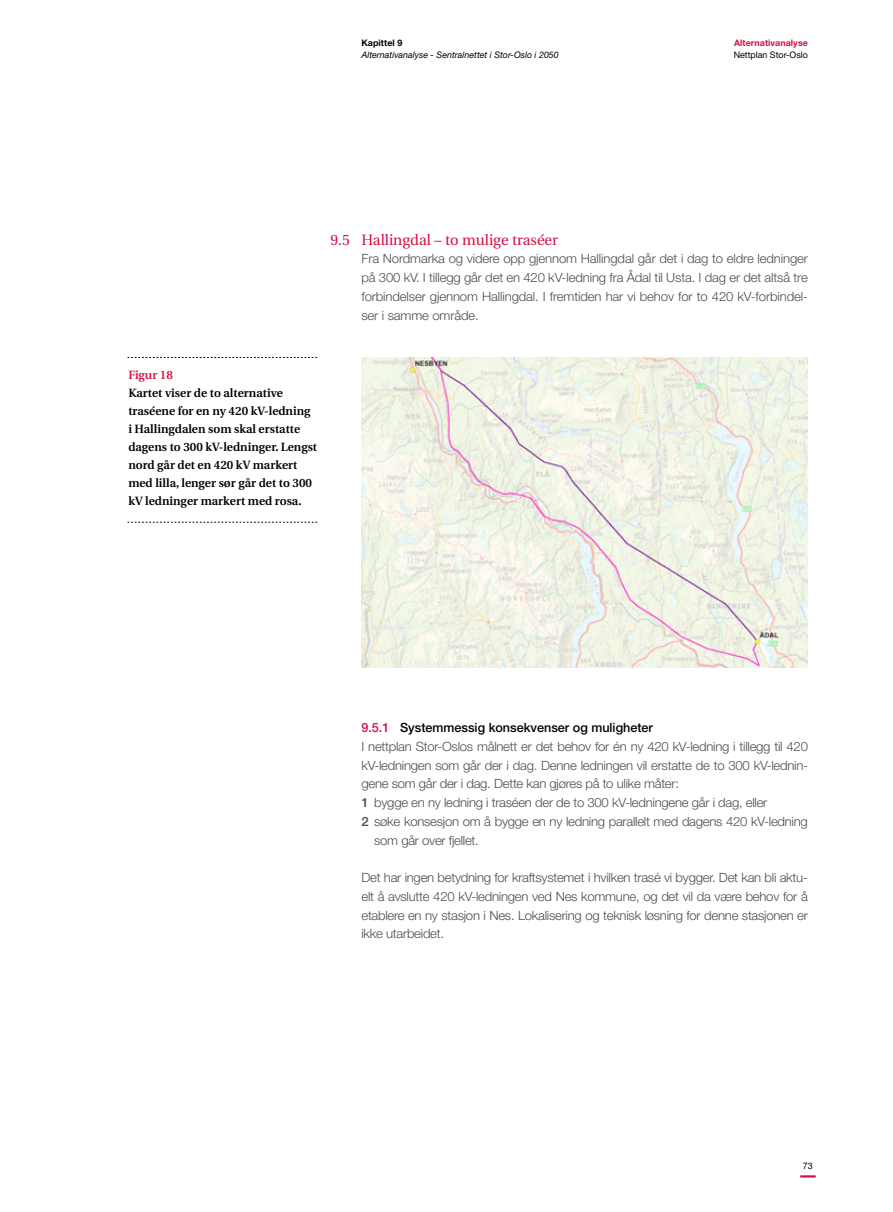
<style>
.page{position:relative;width:893px;height:1212px;background:#fff}
.page>*{position:absolute;margin:0;border:0;box-sizing:border-box;transform-origin:0 0}
.t1{font:15px "Utopia";color:#d31245}
.t2{font:300 12.75px/18.8px "Helvetica Neue LT Std";letter-spacing:-.02em;color:#4d4d4f;text-align:justify}
.t3{font:500 12.75px "Helvetica Neue LT Std";color:#000}
.t4{font:600 12px/18px "Utopia";color:#000}
.t5{font:600 12px "Utopia";color:#d31245}
.t6{font:italic 9px "Helvetica Neue LT Std";color:#000}
.t7{font:9px "Helvetica Neue LT Std";color:#000}
.t8{font:700 9px "Helvetica Neue LT Std";letter-spacing:.005em;color:#d31245}
.t9{font:700 9px "Helvetica Neue LT Std";letter-spacing:.005em;color:#000}
.s1{color:#d31245}
.s2{font-weight:500}
</style>
<div class="page">
<svg style="left:800px;top:1175px;width:16px;height:2px"></svg>
<svg style="left:128px;top:357px;width:189px;height:1px"></svg>
<svg style="left:128px;top:522px;width:189px;height:1px"></svg>
<img style="left:361px;top:357px;width:447px;height:311px">
<p class="t9" style="left:361px;top:38px;width:42px">Kapittel 9</p>
<p class="t6" style="left:361px;top:50px;width:199px">Alternativanalyse - Sentralnettet i Stor-Oslo i 2050</p>
<p class="t8" style="left:734px;top:38px;width:75px">Alternativanalyse</p>
<p class="t7" style="left:734px;top:50px;width:76px">Nettplan Stor-Oslo</p>
<p class="t1" style="left:330px;top:231px;width:21px">9.5</p>
<p class="t1" style="left:361px;top:231px;width:198px">Hallingdal – to mulige traséer</p>
<p class="t2" style="left:361px;top:249px;width:448px">Fra Nordmarka og videre opp gjennom Hallingdal går det i dag to eldre ledninger på 300 kV. I tillegg går det en 420 kV-ledning fra Ådal til Usta. I dag er det altså tre forbindelser gjennom Hallingdal. I fremtiden har vi behov for to 420 kV-forbindel&shy;ser i samme område.</p>
<p class="t5" style="left:128px;top:368px;width:46px">Figur 18</p>
<p class="t4" style="left:128px;top:384px;width:190px">Kartet viser de to alternative traséene for en ny 420 kV-ledning i Hallingdalen som skal erstatte dagens to 300 kV-ledninger. Lengst nord går det en 420 kV markert med lilla, lenger sør går det to 300 kV ledninger markert med rosa.</p>
<p class="t3" style="left:361px;top:720px;width:293px"><span class="s1">9.5.1</span> Systemmessig konsekvenser og muligheter</p>
<p class="t2" style="left:361px;top:737px;width:448px">I nettplan Stor-Oslos målnett er det behov for én ny 420 kV-ledning i tillegg til 420</p>
<p class="t2" style="left:361px;top:755px;width:448px">kV-ledningen som går der i dag. Denne ledningen vil erstatte de to 300 kV-lednin-</p>
<p class="t2" style="left:361px;top:774px;width:319px">gene som går der i dag. Dette kan gjøres på to ulike måter:</p>
<p class="t2" style="left:361px;top:793px;width:407px"><span class="s2">1</span> bygge en ny ledning i traséen der de to 300 kV-ledningene går i dag, eller</p>
<p class="t2" style="left:361px;top:812px;width:448px"><span class="s2">2</span> søke konsesjon om å bygge en ny ledning parallelt med dagens 420 kV-ledning</p>
<p class="t2" style="left:374px;top:830px;width:106px">som går over fjellet.</p>
<p class="t2" style="left:361px;top:868px;width:448px">Det har ingen betydning for kraftsystemet i hvilken trasé vi bygger. Det kan bli aktu&shy;elt å avslutte 420 kV-ledningen ved Nes kommune, og det vil da være behov for å etablere en ny stasjon i Nes. Lokalisering og teknisk løsning for denne stasjonen er ikke utarbeidet.</p>
<p class="t7" style="left:803px;top:1161px;width:11px">73</p>
</div>
